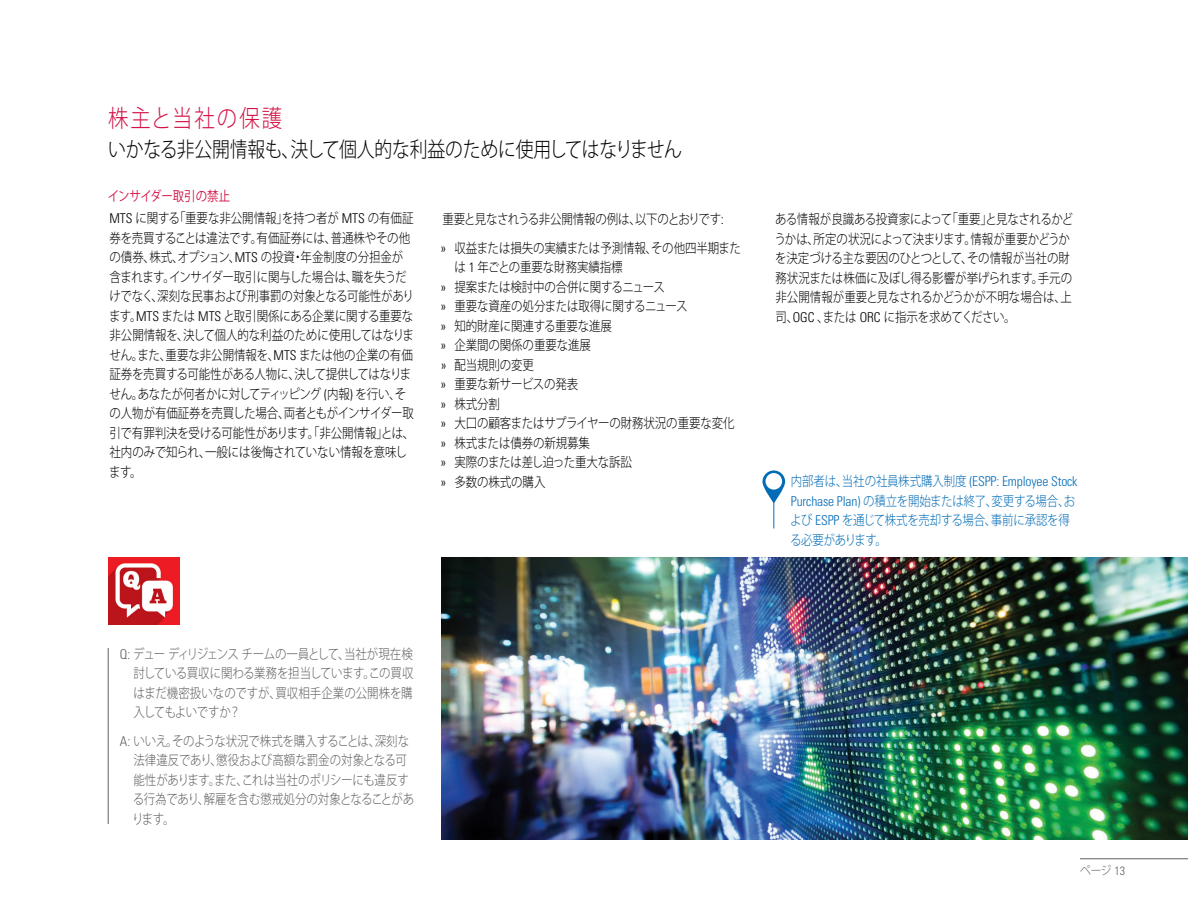
<style>
.page{position:relative;width:1188px;height:918px;background:#fff}
.page>*{position:absolute;margin:0;border:0;box-sizing:border-box;transform-origin:0 0}
.t1{font:300 24px "Koz Go Pro";letter-spacing:.1em;color:#d31245;scale:.85 1}
.t2{font:300 21px "Koz Go Pro";letter-spacing:-.01em;color:#000;scale:.85 1}
.t3{font:300 13.5px/19.5px "Koz Go Pro";letter-spacing:-.01em;color:#000;scale:.85 1}
.t4{font:300 13.5px/19.5px "Koz Go Pro";letter-spacing:-.02em;color:#5f6062;text-align:justify;scale:.85 1}
.t5{font:300 13.5px/19.5px "Koz Go Pro";letter-spacing:-.03em;color:#036cb6;scale:.85 1}
.t6{font:300 condensed 13.5px "Univers";letter-spacing:-.01em;color:#036cb6}
.t7{font:300 12px "Koz Go Pro";color:#5f6062;scale:.9 1}
.s1{font-weight:400;color:#d31245}
.s2{font-family:"Univers";font-stretch:condensed}
.s3{font-family:"Koz Go Pro";font-stretch:normal}
</style>
<div class="page">
<hr style="left:774px;top:478px;width:1px;height:51px;background:#036cb6">
<img style="left:441px;top:558px;width:747px;height:281px">
<hr style="left:1080px;top:859px;width:108px;height:1px;background:#5f6062">
<hr style="left:108px;top:648px;width:1px;height:176px;background:#5f6062">
<svg style="left:762px;top:470px;width:23px;height:33px"></svg>
<div style="left:766px;top:473px;width:16px;height:17px;background:#fff;border-radius:50%"></div>
<img style="left:108px;top:558px;width:71px;height:66px">
<h1 class="t1" style="left:108px;top:103px;width:206px">株主と当社の保護</h1>
<h2 class="t2" style="left:108px;top:136px;width:677px">いかなる非公開情報も、決して個人的な利益のために使用してはなりません</h2>
<p class="t3" style="left:108px;top:186px;width:361px;line-height:21.9px"><span class="s1">インサイダー取引の禁止<br></span><span class="s2">MTS</span> に関する「重要な非公開情報」を持つ者が <span class="s2">MTS</span> の有価証</p>
<p class="t3" style="left:109px;top:228px;width:361px">券を売買することは違法です。有価証券には、普通株やその他の債券、株式、オプション、<span class="s2">MTS</span> の投資・年金制度の分担金が含まれます。インサイダー取引に関与した場合は、職を失うだけでなく、深刻な民事および刑事罰の対象となる可能性があります。<span class="s2">MTS</span> または <span class="s2">MTS</span> と取引関係にある企業に関する重要な非公開情報を、決して個人的な利益のために使用してはなりません。また、重要な非公開情報を、<span class="s2">MTS</span> または他の企業の有価証券を売買する可能性がある人物に、決して提供してはなりません。あなたが何者かに対してティッピング <span class="s2">(</span>内報<span class="s2">)</span> を行い、その人物が有価証券を売買した場合、両者ともがインサイダー取引で有罪判決を受ける可能性があります。「非公開情報」とは、社内のみで知られ、一般には後悔されていない情報を意味します。</p>
<p class="t3" style="left:441px;top:205px;width:354px;line-height:28.5px">重要と見なされうる非公開情報の例は、以下のとおりです<span class="s2">:<br>»</span> 収益または損失の実績または予測情報、その他四半期また</p>
<p class="t3" style="left:441px;top:258px;width:347px;text-indent:14px">は <span class="s2">1</span> 年ごとの重要な財務実績指標<br><span class="s2">»</span> 提案または検討中の合併に関するニュース<br><span class="s2">»</span> 重要な資産の処分または取得に関するニュース<br><span class="s2">»</span> 知的財産に関連する重要な進展<br><span class="s2">»</span> 企業間の関係の重要な進展<br><span class="s2">»</span> 配当規則の変更<br><span class="s2">»</span> 重要な新サービスの発表<br><span class="s2">»</span> 株式分割<br><span class="s2">»</span> 大口の顧客またはサプライヤーの財務状況の重要な変化<span class="s2">»</span> 株式または債券の新規募集<br><span class="s2">»</span> 実際のまたは差し迫った重大な訴訟<br><span class="s2">»</span> 多数の株式の購入</p>
<p class="t3" style="left:774px;top:210px;width:353px">ある情報が良識ある投資家によって「重要」と見なされるかどうかは、所定の状況によって決まります。情報が重要かどうかを決定づける主な要因のひとつとして、その情報が当社の財務状況または株価に及ぼし得る影響が挙げられます。手元の非公開情報が重要と見なされるかどうかが不明な場合は、上司、<span class="s2">OGC</span> 、または <span class="s2">ORC</span> に指示を求めてください。</p>
<p class="t6" style="left:791px;top:473px;width:288px"><span class="s3">内部者は、当社の社員株式購入制度</span> (ESPP: Employee Stock</p>
<p class="t5" style="left:790px;top:491px;width:337px"><span class="s2">Purchase Plan)</span> の積立を開始または終了、変更する場合、および <span class="s2">ESPP</span> を通じて株式を売却する場合、事前に承認を得る必要があります。</p>
<p class="t4" style="left:133px;top:644px;width:331px;text-indent:-14px"><span class="s2">Q:</span> デューディリジェンスチームの一員として、当社が現在検討している買収に関わる業務を担当しています。この買収はまだ機密扱いなのですが、買収相手企業の公開株を購入してもよいですか？</p>
<p class="t4" style="left:132px;top:731px;width:333px;text-align:left;text-indent:-12px"><span class="s2">A:</span> いいえ。そのような状況で株式を購入することは、深刻な法律違反であり、懲役および高額な罰金の対象となる可能性があります。また、これは当社のポリシーにも違反する行為であり、解雇を含む懲戒処分の対象となることがあります。</p>
<p class="t7" style="left:1080px;top:862px;width:52px">ページ <span class="s2">13</span></p>
</div>
